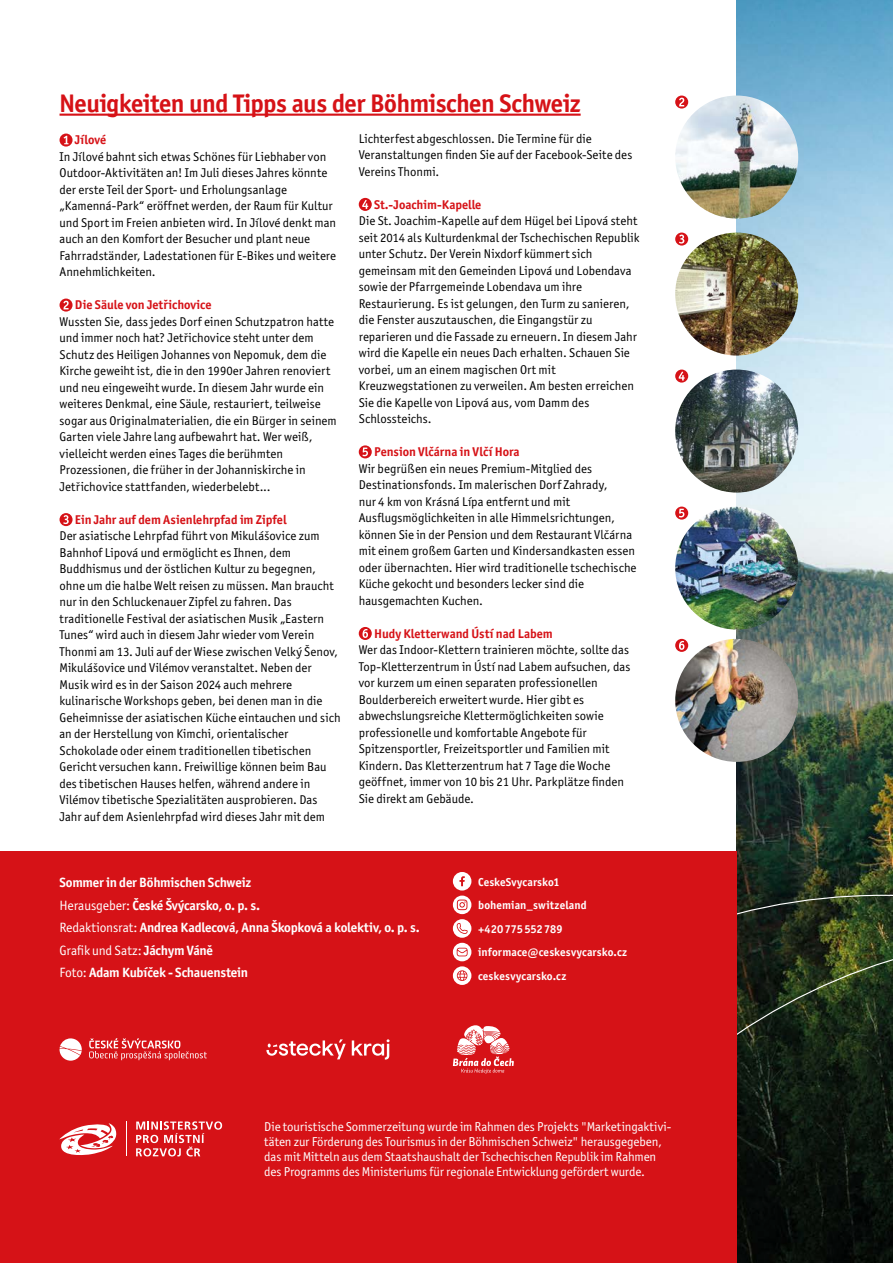
<style>
.page{position:relative;width:893px;height:1263px;background:#fff}
.page>*{position:absolute;margin:0;border:0;box-sizing:border-box;transform-origin:0 0}
.t1{font:700 25.5px "Officina Sans Itc TOT";letter-spacing:-.02em;color:#d61217}
.t2{font:700 13.5px/22.5px "Officina Sans Itc TOT";letter-spacing:-.015em;color:#fff}
.t3{font:12.9px/15px "Officina Sans Itc TOT";letter-spacing:-.005em;color:#fff}
.t4{font:12.75px/16.5px "Officina Sans Itc TOT";letter-spacing:.005em;color:#000}
.t5{font:700 12.75px "Officina Sans Itc TOT";letter-spacing:-.005em;color:#d61217}
.t6{font:700 11.55px/23.5px "Officina Sans Itc TOT";letter-spacing:.01em;color:#fff}
.s1{font-weight:400}
</style>
<div class="page">
<img style="left:737px;top:0;width:156px;height:480px">
<img style="left:675px;top:480px;width:218px;height:414px">
<svg style="left:737px;top:894px;width:156px;height:369px;background:#162013"></svg>
<svg style="left:60px;top:134px;width:13px;height:13px"></svg>
<svg style="left:64px;top:136px;width:4px;height:8px"></svg>
<svg style="left:60px;top:299px;width:13px;height:13px"></svg>
<svg style="left:63px;top:301px;width:6px;height:8px"></svg>
<svg style="left:60px;top:513px;width:13px;height:13px"></svg>
<svg style="left:63px;top:515px;width:6px;height:9px"></svg>
<svg style="left:359px;top:198px;width:13px;height:13px"></svg>
<svg style="left:362px;top:200px;width:6px;height:9px"></svg>
<svg style="left:359px;top:445px;width:13px;height:13px"></svg>
<svg style="left:363px;top:448px;width:5px;height:8px"></svg>
<svg style="left:359px;top:627px;width:13px;height:13px"></svg>
<svg style="left:362px;top:629px;width:6px;height:9px"></svg>
<hr style="left:60px;top:114px;width:521px;height:2px;background:#d61217">
<img style="left:675px;top:233px;width:123px;height:123px;border-radius:61px">
<img style="left:675px;top:96px;width:123px;height:123px;border-radius:61px">
<img style="left:675px;top:370px;width:123px;height:123px;border-radius:61px">
<img style="left:675px;top:507px;width:123px;height:123px;border-radius:61px">
<img style="left:675px;top:639px;width:123px;height:123px;border-radius:61px">
<div style="left:0;top:851px;width:737px;height:412px;background:#d61217"></div>
<svg style="left:453px;top:872px;width:18px;height:113px"></svg>
<svg style="left:89px;top:1038px;width:118px;height:22px"></svg>
<svg style="left:60px;top:1038px;width:22px;height:23px"></svg>
<svg style="left:453px;top:1025px;width:61px;height:49px"></svg>
<svg style="left:352px;top:1039px;width:38px;height:20px"></svg>
<svg style="left:266px;top:1039px;width:80px;height:20px"></svg>
<hr style="left:126px;top:1121px;width:1px;height:35px;background:#fff">
<svg style="left:136px;top:1121px;width:86px;height:35px"></svg>
<svg style="left:59px;top:1123px;width:58px;height:32px"></svg>
<svg style="left:675px;top:96px;width:13px;height:13px"></svg>
<svg style="left:679px;top:98px;width:5px;height:8px"></svg>
<svg style="left:675px;top:233px;width:13px;height:13px"></svg>
<svg style="left:679px;top:235px;width:5px;height:9px"></svg>
<svg style="left:675px;top:370px;width:13px;height:13px"></svg>
<svg style="left:679px;top:372px;width:6px;height:9px"></svg>
<svg style="left:675px;top:507px;width:13px;height:13px"></svg>
<svg style="left:679px;top:509px;width:5px;height:8px"></svg>
<svg style="left:675px;top:639px;width:13px;height:13px"></svg>
<svg style="left:679px;top:641px;width:5px;height:9px"></svg>
<h1 class="t1" style="left:60px;top:88px;width:523px">Neuigkeiten und Tipps aus der Böhmischen Schweiz</h1>
<p class="t5" style="left:75px;top:132px;width:33px">Jílové</p>
<p class="t4" style="left:60px;top:148px;width:278px">In Jílové bahnt sich etwas Schönes für Liebhaber von Outdoor-Aktivitäten an! Im Juli dieses Jahres könnte der erste Teil der Sport- und Erholungsanlage „Kamenná-Park“ eröffnet werden, der Raum für Kultur und Sport im Freien anbieten wird. In Jílové denkt man auch an den Komfort der Besucher und plant neue Fahrradständer, Ladestationen für E-Bikes und weitere Annehmlichkeiten.</p>
<p class="t5" style="left:75px;top:297px;width:138px">Die Säule von Jetřichovice</p>
<p class="t4" style="left:60px;top:313px;width:279px">Wussten Sie, dass jedes Dorf einen Schutzpatron hatte und immer noch hat? Jetřichovice steht unter dem Schutz des Heiligen Johannes von Nepomuk, dem die Kirche geweiht ist, die in den 1990er Jahren renoviert und neu eingeweiht wurde. In diesem Jahr wurde ein weiteres Denkmal, eine Säule, restauriert, teilweise sogar aus Originalmaterialien, die ein Bürger in seinem Garten viele Jahre lang aufbewahrt hat. Wer weiß, vielleicht werden eines Tages die berühmten Prozessionen, die früher in der Johanniskirche in Jetřichovice stattfanden, wiederbelebt...</p>
<p class="t5" style="left:75px;top:512px;width:213px">Ein Jahr auf dem Asienlehrpfad im Zipfel</p>
<p class="t4" style="left:60px;top:528px;width:283px">Der asiatische Lehrpfad führt von Mikulášovice zum Bahnhof Lipová und ermöglicht es Ihnen, dem Buddhismus und der östlichen Kultur zu begegnen, ohne um die halbe Welt reisen zu müssen. Man braucht nur in den Schluckenauer Zipfel zu fahren. Das traditionelle Festival der asiatischen Musik „Eastern Tunes“ wird auch in diesem Jahr wieder vom Verein Thonmi am 13. Juli auf der Wiese zwischen Velký Šenov, Mikulášovice und Vilémov veranstaltet. Neben der Musik wird es in der Saison 2024 auch mehrere kulinarische Workshops geben, bei denen man in die Geheimnisse der asiatischen Küche eintauchen und sich an der Herstellung von Kimchi, orientalischer Schokolade oder einem traditionellen tibetischen Gericht versuchen kann. Freiwillige können beim Bau des tibetischen Hauses helfen, während andere in Vilémov tibetische Spezialitäten ausprobieren. Das Jahr auf dem Asienlehrpfad wird dieses Jahr mit dem</p>
<p class="t4" style="left:359px;top:130px;width:275px">Lichterfest abgeschlossen. Die Termine für die<br>Veranstaltungen finden Sie auf der Facebook-Seite des<br>Vereins Thonmi.</p>
<p class="t5" style="left:374px;top:197px;width:109px">St.-Joachim-Kapelle</p>
<p class="t4" style="left:359px;top:213px;width:282px">Die St. Joachim-Kapelle auf dem Hügel bei Lipová steht seit 2014 als Kulturdenkmal der Tschechischen Republik unter Schutz. Der Verein Nixdorf kümmert sich gemeinsam mit den Gemeinden Lipová und Lobendava sowie der Pfarrgemeinde Lobendava um ihre Restaurierung. Es ist gelungen, den Turm zu sanieren, die Fenster auszutauschen, die Eingangstür zu reparieren und die Fassade zu erneuern. In diesem Jahr wird die Kapelle ein neues Dach erhalten. Schauen Sie vorbei, um an einem magischen Ort mit Kreuzwegstationen zu verweilen. Am besten erreichen Sie die Kapelle von Lipová aus, vom Damm des Schlossteichs.</p>
<p class="t5" style="left:374px;top:444px;width:147px">Pension Vlčárna in Vlčí Hora</p>
<p class="t4" style="left:359px;top:460px;width:279px">Wir begrüßen ein neues Premium-Mitglied des Destinationsfonds. Im malerischen Dorf Zahrady,<br>nur 4 km von Krásná Lípa entfernt und mit Ausflugsmöglichkeiten in alle Himmelsrichtungen, können Sie in der Pension und dem Restaurant Vlčárna mit einem großem Garten und Kindersandkasten essen oder übernachten. Hier wird traditionelle tschechische Küche gekocht und besonders lecker sind die hausgemachten Kuchen.</p>
<p class="t5" style="left:374px;top:626px;width:180px">Hudy Kletterwand Ústí nad Labem</p>
<p class="t4" style="left:359px;top:642px;width:273px">Wer das Indoor-Klettern trainieren möchte, sollte das Top-Kletterzentrum in Ústí nad Labem aufsuchen, das vor kurzem um einen separaten professionellen Boulderbereich erweitert wurde. Hier gibt es abwechslungsreiche Klettermöglichkeiten sowie professionelle und komfortable Angebote für Spitzensportler, Freizeitsportler und Familien mit Kindern. Das Kletterzentrum hat 7 Tage die Woche geöffnet, immer von 10 bis 21 Uhr. Parkplätze finden Sie direkt am Gebäude.</p>
<p class="t2" style="left:60px;top:871px;width:362px">Sommer in der Böhmischen Schweiz<br><span class="s1">Herausgeber:</span> České Švýcarsko, o. p. s.<br><span class="s1">Redaktionsrat:</span> Andrea Kadlecová, Anna Škopková a kolektiv, o. p. s.<br><span class="s1">Grafik und Satz:</span> Jáchym Váně<br><span class="s1">Foto:</span> Adam Kubíček - Schauenstein</p>
<p class="t6" style="left:478px;top:870px;width:150px">CeskeSvycarsko1 bohemian_switzeland +420775552789 informace@ceskesvycarsko.cz ceskesvycarsko.cz</p>
<p class="t3" style="left:264px;top:1119px;width:408px">Die touristische Sommerzeitung wurde im Rahmen des Projekts "Marketingaktivi&shy;täten zur Förderung des Tourismus in der Böhmischen Schweiz" herausgegeben, das mit Mitteln aus dem Staatshaushalt der Tschechischen Republik im Rahmen des Programms des Ministeriums für regionale Entwicklung gefördert wurde.</p>
</div>
